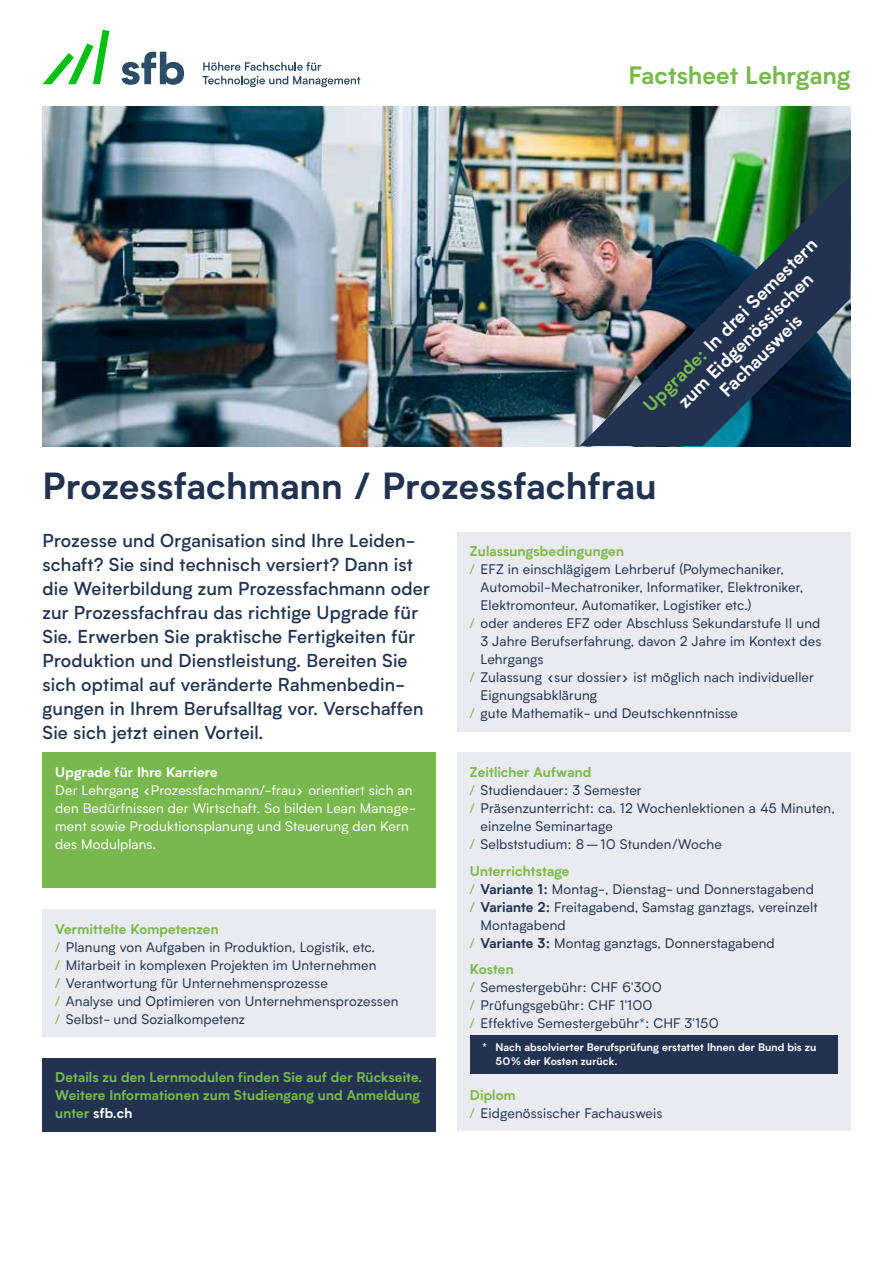
<style>
.page{position:relative;width:893px;height:1263px;background:#fff}
.page>*{position:absolute;margin:0;border:0;box-sizing:border-box;transform-origin:0 0}
.t1{font:700 36px "Biotif";letter-spacing:.01em;color:#223351}
.t2{font:700 24px "Biotif";letter-spacing:.01em;color:#79b84f}
.t3{font:500 18px/24px "Biotif";letter-spacing:.01em;color:#223351}
.t4{font:700 18px/21.6px "Biotif";color:#fff;text-align:center}
.t5{font:13.5px/18px "Biotif";letter-spacing:.01em;color:#223351}
.t6{font:700 13.5px/18px "Biotif";letter-spacing:.01em;color:#79b84f}
.t7{font:13.5px/18px "Biotif";letter-spacing:.01em;color:#fff}
.t8{font:700 13.5px "Biotif";letter-spacing:.01em;color:#fff}
.t9{font:700 10.5px/14.2px "Biotif";letter-spacing:.01em;color:#fff}
.s1{color:#79b84f}
.s2{font-weight:700;color:#79b84f}
.s3{color:#fff}
.s4{font-weight:700}
</style>
<div class="page">
<img style="left:43px;top:106px;width:807px;height:340px">
<img style="left:580px;top:175px;width:270px;height:271px">
<div style="left:43px;top:1058px;width:393px;height:73px;background:#223351"></div>
<div style="left:43px;top:909px;width:393px;height:128px;background:#eaebf1"></div>
<div style="left:43px;top:753px;width:393px;height:135px;background:#79b84f"></div>
<div style="left:457px;top:531px;width:393px;height:200px;background:#eaebf1"></div>
<div style="left:457px;top:753px;width:393px;height:378px;background:#eaebf1"></div>
<div style="left:470px;top:1035px;width:368px;height:39px;background:#223351"></div>
<svg style="left:121px;top:52px;width:63px;height:33px"></svg>
<svg style="left:202px;top:62px;width:158px;height:25px"></svg>
<svg style="left:43px;top:30px;width:66px;height:54px"></svg>
<h2 class="t2" style="left:628px;top:57px;width:223px">Factsheet Lehrgang</h2>
<h3 class="t4" style="left:638px;top:400px;width:238px;rotate:-45deg"><span class="s1">Upgrade:</span> In drei Semestern zum Eidgenössischen<br>Fachausweis</h3>
<h1 class="t1" style="left:43px;top:459px;width:616px">Prozessfachmann / Prozessfachfrau</h1>
<p class="t3" style="left:43px;top:528px;width:389px">Prozesse und Organisation sind Ihre Leiden&shy;schaft? Sie sind technisch versiert? Dann ist die Weiterbildung zum Prozessfachmann oder zur Prozessfachfrau das richtige Upgrade für Sie. Erwerben Sie praktische Fertigkeiten für Produktion und Dienstleistung. Bereiten Sie sich optimal auf veränderte Rahmenbedin&shy;gungen in Ihrem Berufsalltag vor. Verschaffen Sie sich jetzt einen Vorteil.</p>
<p class="t8" style="left:55px;top:762px;width:164px">Upgrade für Ihre Karriere</p>
<p class="t7" style="left:55px;top:781px;width:362px">Der Lehrgang «Prozessfachmann/-frau» orientiert sich an den Bedürfnissen der Wirtschaft. So bilden Lean Manage&shy;ment sowie Produktionsplanung und Steuerung den Kern des Modulplans.</p>
<p class="t5" style="left:55px;top:919px;width:345px"><span class="s2">Vermittelte Kompetenzen<br></span><span class="s1">/</span> Planung von Aufgaben in Produktion, Logistik, etc.<br><span class="s1">/</span> Mitarbeit in komplexen Projekten im Unternehmen<br><span class="s1">/</span> Verantwortung für Unternehmensprozesse<br><span class="s1">/</span> Analyse und Optimieren von Unternehmensprozessen <span class="s1">/</span> Selbst- und Sozialkompetenz</p>
<p class="t6" style="left:55px;top:1068px;width:368px">Details zu den Lernmodulen finden Sie auf der Rückseite.<br>Weitere Informationen zum Studiengang und Anmeldung unter <span class="s3">sfb.ch</span></p>
<p class="t6" style="left:470px;top:541px;width:156px">Zulassungsbedingungen</p>
<p class="t5" style="left:470px;top:560px;width:316px"><span class="s1">/</span> EFZ in einschlägigem Lehrberuf (Polymechaniker,</p>
<p class="t5" style="left:480px;top:578px;width:324px">Automobil-Mechatroniker, Informatiker, Elektroniker,</p>
<p class="t5" style="left:480px;top:596px;width:273px">Elektromonteur, Automatiker, Logistiker etc.)</p>
<p class="t5" style="left:470px;top:614px;width:352px"><span class="s1">/</span> oder anderes EFZ oder Abschluss Sekundarstufe II und</p>
<p class="t5" style="left:480px;top:632px;width:342px">3 Jahre Berufserfahrung, davon 2 Jahre im Kontext des</p>
<p class="t5" style="left:480px;top:650px;width:65px">Lehrgangs</p>
<p class="t5" style="left:470px;top:668px;width:346px"><span class="s1">/</span> Zulassung «sur dossier» ist möglich nach individueller</p>
<p class="t5" style="left:480px;top:686px;width:118px">Eignungsabklärung</p>
<p class="t5" style="left:470px;top:704px;width:270px"><span class="s1">/</span> gute Mathematik- und Deutschkenntnisse</p>
<p class="t6" style="left:470px;top:762px;width:123px">Zeitlicher Aufwand</p>
<p class="t5" style="left:470px;top:781px;width:173px"><span class="s1">/</span> Studiendauer: 3 Semester</p>
<p class="t5" style="left:470px;top:799px;width:366px"><span class="s1">/</span> Präsenzunterricht: ca. 12 Wochenlektionen a 45 Minuten,</p>
<p class="t5" style="left:480px;top:817px;width:134px">einzelne Seminartage</p>
<p class="t5" style="left:470px;top:835px;width:253px"><span class="s1">/</span> Selbststudium: 8–10 Stunden/Woche</p>
<p class="t6" style="left:470px;top:861px;width:101px">Unterrichtstage</p>
<p class="t5" style="left:470px;top:879px;width:346px"><span class="s1">/</span> <span class="s4">Variante 1:</span> Montag-, Dienstag- und Donnerstagabend</p>
<p class="t5" style="left:470px;top:897px;width:349px"><span class="s1">/</span> <span class="s4">Variante 2:</span> Freitagabend, Samstag ganztags, vereinzelt</p>
<p class="t5" style="left:480px;top:915px;width:87px">Montagabend</p>
<p class="t5" style="left:470px;top:933px;width:306px"><span class="s1">/</span> <span class="s4">Variante 3:</span> Montag ganztags, Donnerstagabend</p>
<p class="t5" style="left:470px;top:960px;width:250px"><span class="s2">Kosten<br></span><span class="s1">/</span> Semestergebühr: CHF 6′300<br><span class="s1">/</span> Prüfungsgebühr: CHF 1′100<br><span class="s1">/</span> Effektive Semestergebühr*: CHF 3′150</p>
<p class="t9" style="left:495px;top:1039px;width:322px;text-indent:-13px">* Nach absolvierter Berufsprüfung erstattet Ihnen der Bund bis zu<br>50% der Kosten zurück.</p>
<p class="t5" style="left:470px;top:1086px;width:194px"><span class="s2">Diplom<br></span><span class="s1">/</span> Eidgenössischer Fachausweis</p>
</div>
